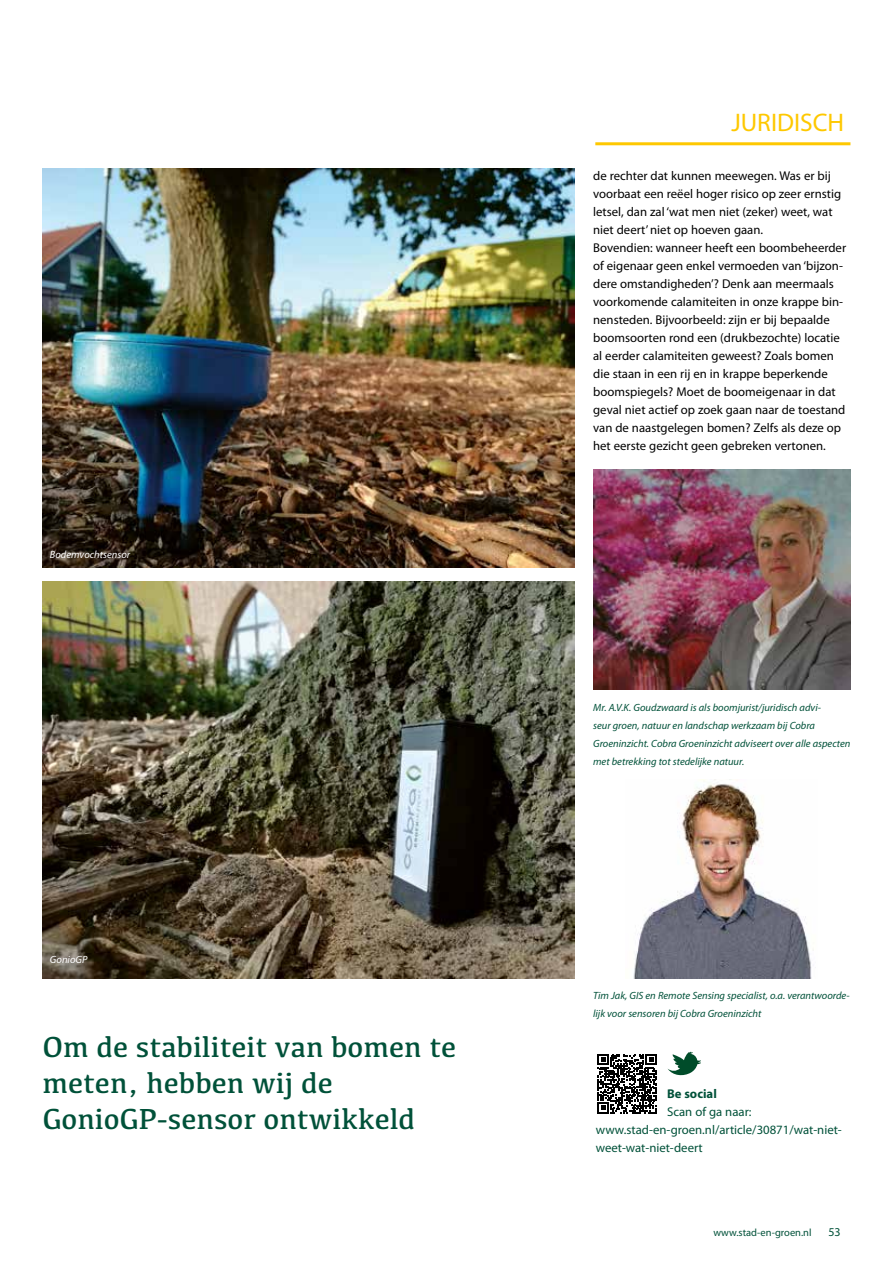
<style>
.page{position:relative;width:893px;height:1263px;background:#fff}
.page>*{position:absolute;margin:0;border:0;box-sizing:border-box;transform-origin:0 0}
.t1{font:30px/36px "Kefa";color:#005139}
.t2{font:25.5px "Myriad Pro";color:#fec800}
.t3{font:12.75px/18px "Myriad Pro";color:#000}
.t4{font:12.75px/18px "Myriad Pro";color:#005139}
.t5{font:700 12.75px "Myriad Pro";color:#005139}
.t6{font:12px "Myriad Pro";color:#005139}
.t7{font:italic 10.5px/18px "Myriad Pro";color:#005139}
.t8{font:italic 10.5px "Myriad Pro";color:#fff}
.t9{font:10.5px "Myriad Pro";color:#005139}
</style>
<div class="page">
<hr style="left:595px;top:142px;width:255px;height:3px;background:#fec800">
<img style="left:43px;top:169px;width:531px;height:398px">
<img style="left:43px;top:582px;width:531px;height:396px">
<img style="left:593px;top:470px;width:257px;height:220px">
<img style="left:633px;top:780px;width:181px;height:198px">
<svg style="left:597px;top:1054px;width:60px;height:59px"></svg>
<svg style="left:668px;top:1052px;width:32px;height:23px"></svg>
<p class="t8" style="left:50px;top:548px;width:82px">Bodemvochtsensor</p>
<p class="t8" style="left:50px;top:953px;width:39px">GonioGP</p>
<h1 class="t1" style="left:43px;top:1028px;width:415px">Om de stabiliteit van bomen te meten, hebben wij de<br>GonioGP-sensor ontwikkeld</h1>
<h2 class="t2" style="left:731px;top:107px;width:114px">JURIDISCH</h2>
<p class="t3" style="left:593px;top:167px;width:255px">de rechter dat kunnen meewegen. Was er bij voorbaat een reëel hoger risico op zeer ernstig letsel, dan zal ‘wat men niet (zeker) weet, wat niet deert’ niet op hoeven gaan.<br>Bovendien: wanneer heeft een boombeheerder of eigenaar geen enkel vermoeden van ‘bijzon&shy;dere omstandigheden’? Denk aan meermaals voorkomende calamiteiten in onze krappe bin&shy;nensteden. Bijvoorbeeld: zijn er bij bepaalde boomsoorten rond een (drukbezochte) locatie al eerder calamiteiten geweest? Zoals bomen die staan in een rij en in krappe beperkende boomspiegels? Moet de boomeigenaar in dat geval niet actief op zoek gaan naar de toestand van de naastgelegen bomen? Zelfs als deze op het eerste gezicht geen gebreken vertonen.</p>
<p class="t7" style="left:593px;top:698px;width:259px">Mr. A.V.K. Goudzwaard is als boomjurist/juridisch advi-<br>seur groen, natuur en landschap werkzaam bij Cobra Groeninzicht. Cobra Groeninzicht adviseert over alle aspecten met betrekking tot stedelijke natuur.</p>
<p class="t7" style="left:593px;top:986px;width:258px">Tim Jak, GIS en Remote Sensing specialist, o.a. verantwoorde&shy;lijk voor sensoren bij Cobra Groeninzicht</p>
<p class="t5" style="left:667px;top:1085px;width:51px">Be social</p>
<p class="t4" style="left:596px;top:1103px;width:247px;text-indent:71px">Scan of ga naar: www.stad-en-groen.nl/article/30871/wat-niet&shy;weet-wat-niet-deert</p>
<p class="t9" style="left:713px;top:1226px;width:100px">www.stad-en-groen.nl</p>
<p class="t6" style="left:828px;top:1224px;width:14px">53</p>
</div>
